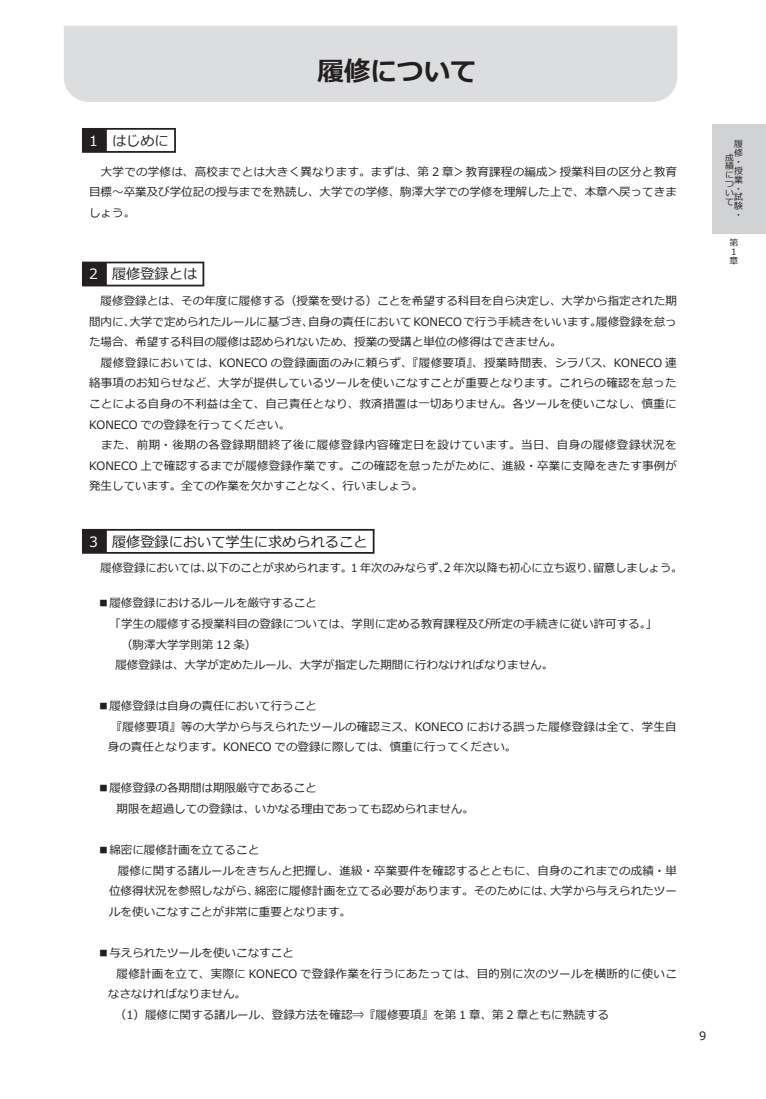
<style>
.page{position:relative;width:766px;height:1099px;background:#fff}
.page>*{position:absolute;margin:0;border:0;box-sizing:border-box;transform-origin:0 0}
.t1{font:700 26.62px "Meiryo";color:#231f20}
.t2{font:14.12px "Meiryo";color:#231f20}
.t3{font:11.5px/20.5px "Meiryo";color:#231f20}
.t4{font:11.5px "Meiryo";letter-spacing:.025em;color:#231f20}
.t5{font:8.88px/8.9px "Meiryo";color:#231f20}
.s1{color:#fff}
</style>
<div class="page">
<div style="left:712px;top:124px;width:53px;height:110px;background:#d1d2d4"></div>
<div style="left:64px;top:26px;width:613px;height:76px;background:#dcdddf"></div>
<svg style="left:82px;top:128px;width:94px;height:25px"></svg>
<div style="left:107px;top:130px;width:67px;height:21px;background:#fff"></div>
<div style="left:82px;top:261px;width:122px;height:25px;background:#231f20"></div>
<div style="left:107px;top:263px;width:95px;height:22px;background:#fff"></div>
<div style="left:82px;top:529px;width:292px;height:24px;background:#231f20"></div>
<div style="left:107px;top:530px;width:265px;height:22px;background:#fff"></div>
<h1 class="t1" style="left:317px;top:52px;width:161px">履修について</h1>
<p class="t2" style="left:89px;top:131px;width:81px"><span class="s1">1</span>　はじめに</p>
<p class="t3" style="left:89px;top:162px;width:589px;text-align:justify">　大学での学修は、高校までとは大きく異なります。まずは、第 2 章＞教育課程の編成＞授業科目の区分と教育目標～卒業及び学位記の授与までを熟読し、大学での学修、駒澤大学での学修を理解した上で、本章へ戻ってきましょう。</p>
<p class="t2" style="left:89px;top:264px;width:110px"><span class="s1">2</span>　履修登録とは</p>
<p class="t3" style="left:89px;top:291px;width:589px;text-indent:12px">履修登録とは、その年度に履修する（授業を受ける）ことを希望する科目を自ら決定し、大学から指定された期間内に、大学で定められたルールに基づき、自身の責任においてKONECOで行う手続きをいいます。履修登録を怠った場合、希望する科目の履修は認められないため、授業の受講と単位の修得はできません。<br>　履修登録においては、KONECO の登録画面のみに頼らず、『履修要項』、授業時間表、シラバス、KONECO 連絡事項のお知らせなど、大学が提供しているツールを使いこなすことが重要となります。これらの確認を怠ったことによる自身の不利益は全て、自己責任となり、救済措置は一切ありません。各ツールを使いこなし、慎重にKONECO での登録を行ってください。<br>　また、前期・後期の各登録期間終了後に履修登録内容確定日を設けています。当日、自身の履修登録状況をKONECO 上で確認するまでが履修登録作業です。この確認を怠ったがために、進級・卒業に支障をきたす事例が発生しています。全ての作業を欠かすことなく、行いましょう。</p>
<p class="t2" style="left:89px;top:531px;width:280px"><span class="s1">3</span>　履修登録において学生に求められること</p>
<p class="t3" style="left:101px;top:558px;width:583px">履修登録においては、以下のことが求められます。1 年次のみならず、2 年次以降も初心に立ち返り、留意しましょう。</p>
<p class="t3" style="left:98px;top:593px;width:220px">■履修登録におけるルールを厳守すること</p>
<p class="t3" style="left:110px;top:614px;width:548px">「学生の履修する授業科目の登録については、学則に定める教育課程及び所定の手続きに従い許可する。」</p>
<p class="t3" style="left:115px;top:634px;width:142px">　（駒澤大学学則第 12 条）</p>
<p class="t3" style="left:115px;top:655px;width:439px">履修登録は、大学が定めたルール、大学が指定した期間に行わなければなりません。</p>
<p class="t3" style="left:108px;top:696px;width:570px;text-indent:-10px">■履修登録は自身の責任において行うこと<br>『履修要項』等の大学から与えられたツールの確認ミス、KONECO における誤った履修登録は全て、学生自身の責任となります。KONECO での登録に際しては、慎重に行ってください。</p>
<p class="t3" style="left:117px;top:778px;width:358px;text-indent:-19px">■履修登録の各期間は期限厳守であること<br>期限を超過しての登録は、いかなる理由であっても認められません。</p>
<p class="t3" style="left:98px;top:840px;width:163px">■綿密に履修計画を立てること</p>
<p class="t3" style="left:118px;top:860px;width:560px">履修に関する諸ルールをきちんと把握し、進級・卒業要件を確認するとともに、自身のこれまでの成績・単</p>
<p class="t3" style="left:109px;top:881px;width:569px">位修得状況を参照しながら、綿密に履修計画を立てる必要があります。そのためには、大学から与えられたツー</p>
<p class="t3" style="left:109px;top:902px;width:243px">ルを使いこなすことが非常に重要となります。</p>
<p class="t3" style="left:98px;top:943px;width:197px">■与えられたツールを使いこなすこと</p>
<p class="t4" style="left:117px;top:965px;width:561px">履修計画を立て、実際に KONECO で登録作業を行うにあたっては、目的別に次のツールを横断的に使いこ</p>
<p class="t3" style="left:108px;top:984px;width:140px">なさなければなりません。</p>
<p class="t3" style="left:109px;top:1004px;width:501px">　（1）履修に関する諸ルール、登録方法を確認⇒『履修要項』を第 1 章、第 2 章ともに熟読する</p>
<p class="t5" style="left:733px;top:140px;width:10px">履修・授業・試験・</p>
<p class="t5" style="left:725px;top:153px;width:10px;text-align:justify">成績について</p>
<p class="t5" style="left:729px;top:239px;width:10px">第<br>１章</p>
<p class="t3" style="left:698px;top:1026px;width:9px">9</p>
</div>
